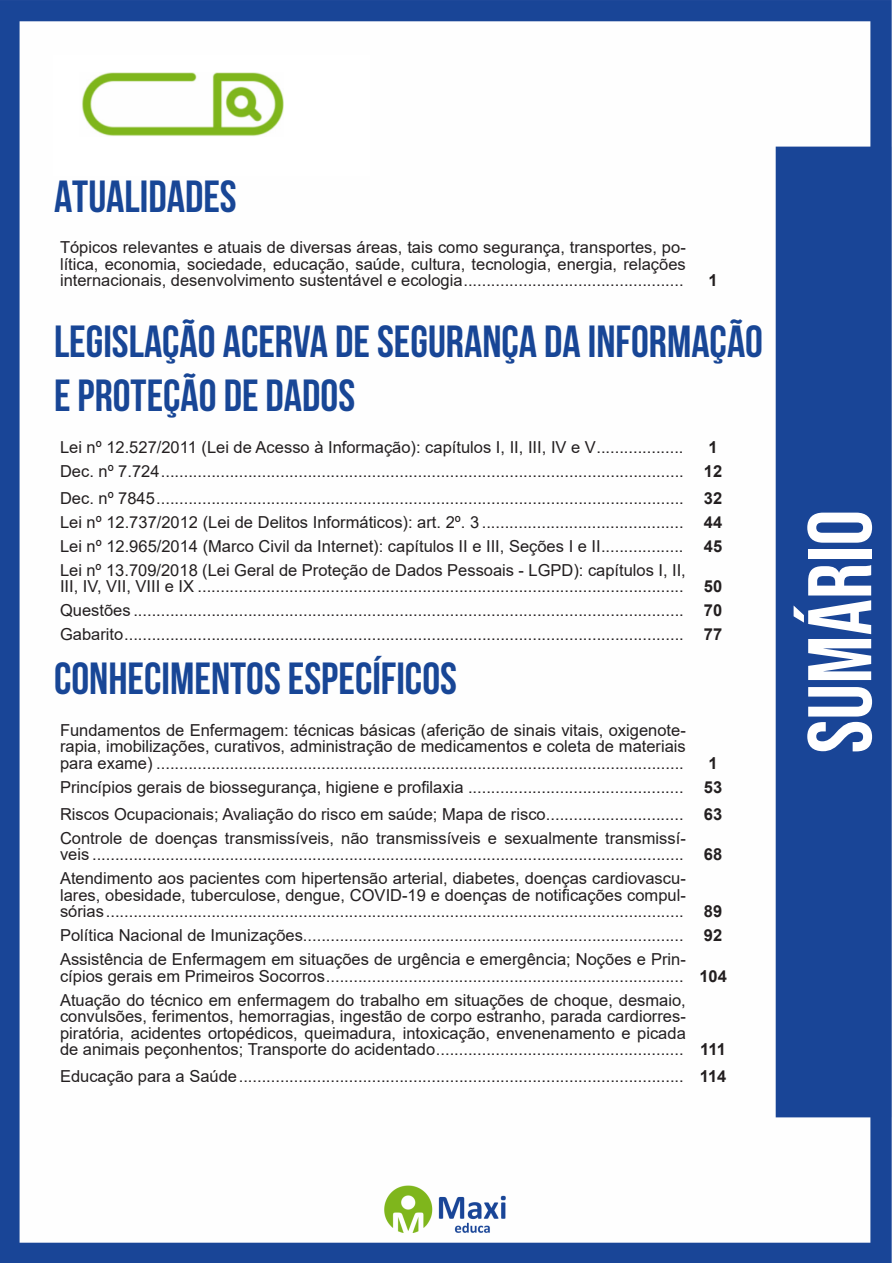
<style>
.page{position:relative;width:893px;height:1263px;background:#fff}
.page>*{position:absolute;margin:0;border:0;box-sizing:border-box;transform-origin:0 0}
.t1{font:90px "Bebas Neue";color:#fff}
.t2{font:700 45px/54px "Bebas Neue";color:#184696}
.ALTERNATIVAS{font:16.5px/16.5px "Arial";color:#231f20;text-align:justify}
.INDICE{font:700 16.5px "Arial";color:#231f20}
</style>
<div class="page">
<img style="left:0;top:0;width:892px;height:1263px">
<div style="left:53px;top:55px;width:317px;height:121px;background:#fff"></div>
<img style="left:82px;top:72px;width:201px;height:64px">
<p class="t2" style="left:54px;top:169px;width:184px">ATUALIDADES</p>
<p class="ALTERNATIVAS" style="left:60px;top:239px;width:627px">Tópicos relevantes e atuais de diversas áreas, tais como segurança, transportes, po&shy;lítica, economia, sociedade, educação, saúde, cultura, tecnologia, energia, relações internacionais, desenvolvimento sustentável e ecologia................................................</p>
<p class="INDICE" style="left:708px;top:269px;width:11px">1</p>
<p class="t2" style="left:54px;top:314px;width:711px">LEGISLAÇÃO ACERVA DE SEGURANÇA DA INFORMAÇÃO<br>E PROTEÇÃO DE DADOS</p>
<p class="ALTERNATIVAS" style="left:60px;top:439px;width:625px">Lei nº 12.527/2011 (Lei de Acesso à Informação): capítulos I, II, III, IV e V...................</p>
<p class="INDICE" style="left:708px;top:435px;width:11px">1</p>
<p class="ALTERNATIVAS" style="left:60px;top:463px;width:625px">Dec. nº 7.724..................................................................................................................</p>
<p class="INDICE" style="left:704px;top:460px;width:20px">12</p>
<p class="ALTERNATIVAS" style="left:60px;top:490px;width:625px">Dec. nº 7845...................................................................................................................</p>
<p class="INDICE" style="left:704px;top:486px;width:20px">32</p>
<p class="ALTERNATIVAS" style="left:60px;top:514px;width:625px">Lei nº 12.737/2012 (Lei de Delitos Informáticos): art. 2º. 3 ............................................</p>
<p class="INDICE" style="left:704px;top:510px;width:20px">44</p>
<p class="ALTERNATIVAS" style="left:60px;top:538px;width:625px">Lei nº 12.965/2014 (Marco Civil da Internet): capítulos II e III, Seções I e II..................</p>
<p class="INDICE" style="left:704px;top:534px;width:20px">45</p>
<p class="ALTERNATIVAS" style="left:60px;top:562px;width:627px">Lei nº 13.709/2018 (Lei Geral de Proteção de Dados Pessoais - LGPD): capítulos I, II,<br>III, IV, VII, VIII e IX ..........................................................................................................</p>
<p class="INDICE" style="left:704px;top:575px;width:20px">50</p>
<p class="ALTERNATIVAS" style="left:60px;top:602px;width:625px">Questões ........................................................................................................................</p>
<p class="INDICE" style="left:704px;top:599px;width:20px">70</p>
<p class="ALTERNATIVAS" style="left:60px;top:626px;width:625px">Gabarito..........................................................................................................................</p>
<p class="INDICE" style="left:704px;top:623px;width:20px">77</p>
<p class="t2" style="left:54px;top:651px;width:404px">CONHECIMENTOS ESPECÍFICOS</p>
<p class="ALTERNATIVAS" style="left:60px;top:721px;width:627px">Fundamentos de Enfermagem: técnicas básicas (aferição de sinais vitais, oxigenote&shy;rapia, imobilizações, curativos, administração de medicamentos e coleta de materiais para exame) ...................................................................................................................</p>
<p class="INDICE" style="left:708px;top:751px;width:11px">1</p>
<p class="ALTERNATIVAS" style="left:60px;top:779px;width:625px">Princípios gerais de biossegurança, higiene e profilaxia ...............................................</p>
<p class="INDICE" style="left:704px;top:775px;width:20px">53</p>
<p class="ALTERNATIVAS" style="left:60px;top:805px;width:625px">Riscos Ocupacionais; Avaliação do risco em saúde; Mapa de risco..............................</p>
<p class="INDICE" style="left:704px;top:802px;width:20px">63</p>
<p class="ALTERNATIVAS" style="left:60px;top:829px;width:627px">Controle de doenças transmissíveis, não transmissíveis e sexualmente transmissí&shy;veis .................................................................................................................................</p>
<p class="INDICE" style="left:704px;top:843px;width:20px">68</p>
<p class="ALTERNATIVAS" style="left:60px;top:870px;width:627px">Atendimento aos pacientes com hipertensão arterial, diabetes, doenças cardiovascu&shy;lares, obesidade, tuberculose, dengue, COVID-19 e doenças de notificações compul&shy;sórias..............................................................................................................................</p>
<p class="INDICE" style="left:704px;top:900px;width:20px">89</p>
<p class="ALTERNATIVAS" style="left:60px;top:927px;width:625px">Política Nacional de Imunizações...................................................................................</p>
<p class="INDICE" style="left:704px;top:924px;width:20px">92</p>
<p class="ALTERNATIVAS" style="left:60px;top:951px;width:627px">Assistência de Enfermagem em situações de urgência e emergência; Noções e Prin&shy;cípios gerais em Primeiros Socorros..............................................................................</p>
<p class="INDICE" style="left:699px;top:964px;width:29px">104</p>
<p class="ALTERNATIVAS" style="left:60px;top:991px;width:627px">Atuação do técnico em enfermagem do trabalho em situações de choque, desmaio, convulsões, ferimentos, hemorragias, ingestão de corpo estranho, parada cardiorres&shy;piratória, acidentes ortopédicos, queimadura, intoxicação, envenenamento e picada de animais peçonhentos; Transporte do acidentado......................................................</p>
<p class="INDICE" style="left:700px;top:1038px;width:27px">111</p>
<p class="ALTERNATIVAS" style="left:60px;top:1067px;width:625px">Educação para a Saúde.................................................................................................</p>
<p class="INDICE" style="left:700px;top:1064px;width:28px">114</p>
<h1 class="t1" style="left:789px;top:753px;width:245px;rotate:-90deg">sumário</h1>
</div>
